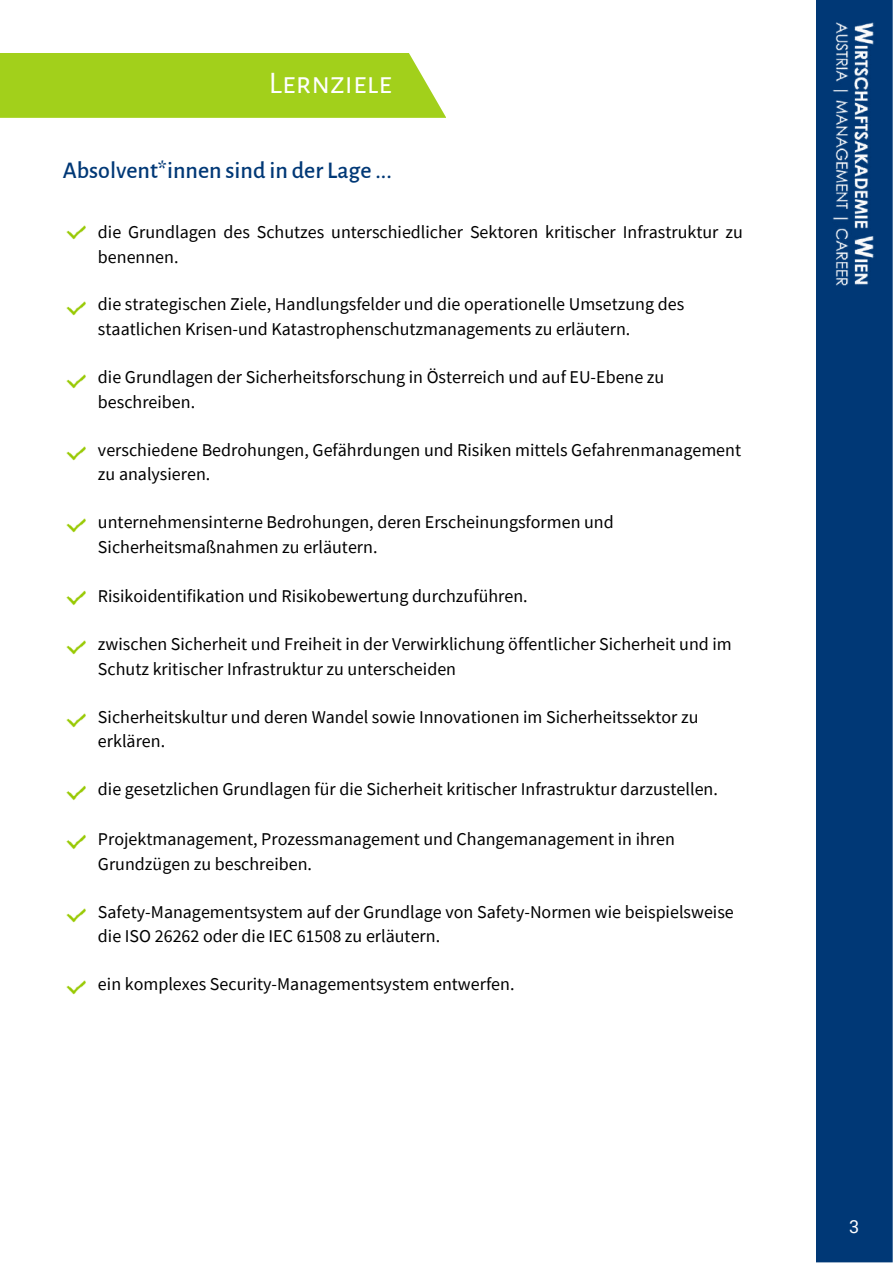
<style>
.page{position:relative;width:893px;height:1264px;background:#fff}
.page>*{position:absolute;margin:0;border:0;box-sizing:border-box;transform-origin:0 0}
.t1{font:31.5px "Alegreya Sans SC";color:#fff}
.t2{font:500 24px "Alegreya Sans";color:#003876}
.t3{font:18px/24.8px "Source Sans Pro";color:#000}
.t4{font:18px "Roboto";color:#fff}
</style>
<div class="page">
<div style="left:816px;top:0;width:76px;height:1261px;background:#003876"></div>
<img style="left:832px;top:22px;width:44px;height:263px">
<div style="left:0;top:53px;width:446px;height:65px;background:#a2d01b"></div>
<img style="left:66px;top:225px;width:19px;height:15px">
<img style="left:66px;top:590px;width:19px;height:16px">
<img style="left:66px;top:301px;width:19px;height:15px">
<img style="left:66px;top:640px;width:19px;height:15px">
<img style="left:66px;top:374px;width:19px;height:15px">
<img style="left:66px;top:713px;width:19px;height:15px">
<img style="left:66px;top:446px;width:19px;height:15px">
<img style="left:66px;top:785px;width:19px;height:16px">
<img style="left:66px;top:908px;width:19px;height:15px">
<img style="left:66px;top:518px;width:19px;height:15px">
<img style="left:66px;top:834px;width:19px;height:16px">
<img style="left:66px;top:980px;width:19px;height:15px">
<h1 class="t1" style="left:269px;top:67px;width:125px">Lernziele</h1>
<h2 class="t2" style="left:63px;top:158px;width:331px">Absolvent*innen sind in der Lage ...</h2>
<p class="t3" style="left:98px;top:219px;width:646px">die Grundlagen des Schutzes unterschiedlicher Sektoren kritischer Infrastruktur zu benennen.</p>
<p class="t3" style="left:98px;top:291px;width:587px">die strategischen Ziele, Handlungsfelder und die operationelle Umsetzung des staatlichen Krisen-und Katastrophenschutzmanagements zu erläutern.</p>
<p class="t3" style="left:98px;top:364px;width:568px">die Grundlagen der Sicherheitsforschung in Österreich und auf EU-Ebene zu beschreiben.</p>
<p class="t3" style="left:98px;top:437px;width:644px">verschiedene Bedrohungen, Gefährdungen und Risiken mittels Gefahrenmanagement zu analysieren.</p>
<p class="t3" style="left:98px;top:509px;width:517px">unternehmensinterne Bedrohungen, deren Erscheinungsformen und<br>Sicherheitsmaßnahmen zu erläutern.</p>
<p class="t3" style="left:98px;top:582px;width:431px">Risikoidentifikation und Risikobewertung durchzuführen.</p>
<p class="t3" style="left:98px;top:631px;width:635px">zwischen Sicherheit und Freiheit in der Verwirklichung öffentlicher Sicherheit und im<br>Schutz kritischer Infrastruktur zu unterscheiden</p>
<p class="t3" style="left:98px;top:704px;width:602px">Sicherheitskultur und deren Wandel sowie Innovationen im Sicherheitssektor zu erklären.</p>
<p class="t3" style="left:98px;top:776px;width:621px">die gesetzlichen Grundlagen für die Sicherheit kritischer Infrastruktur darzustellen.</p>
<p class="t3" style="left:98px;top:826px;width:578px">Projektmanagement, Prozessmanagement und Changemanagement in ihren<br>Grundzügen zu beschreiben.</p>
<p class="t3" style="left:98px;top:899px;width:637px">Safety-Managementsystem auf der Grundlage von Safety-Normen wie beispielsweise die ISO 26262 oder die IEC 61508 zu erläutern.</p>
<p class="t3" style="left:98px;top:971px;width:418px">ein komplexes Security-Managementsystem entwerfen.</p>
<p class="t4" style="left:849px;top:1216px;width:12px">3</p>
</div>
